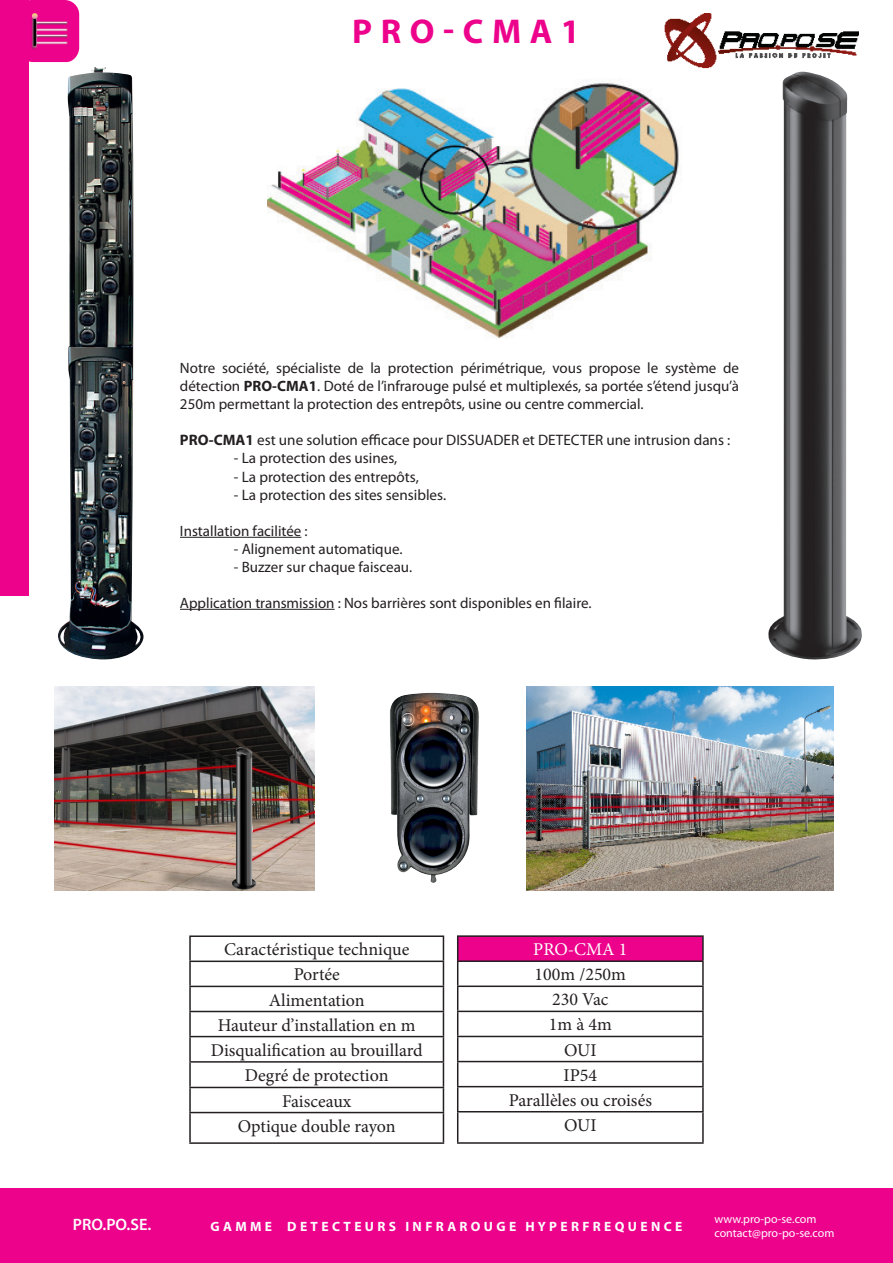
<style>
.page{position:relative;width:893px;height:1263px;background:#fff}
.page>*{position:absolute;margin:0;border:0;box-sizing:border-box;transform-origin:0 0}
.t1{font:700 34.5px "Myriad Pro";letter-spacing:.245em;color:#ed028c}
.t2{font:18px "Minion Pro";color:#231f20}
.t3{font:18px "Minion Pro";letter-spacing:-.005em;color:#fff}
.t4{font:600 16.5px "Myriad Pro";color:#fff}
.t5{font:15.15px "Myriad Pro";color:#231f20}
.t6{font:15px/18px "Myriad Pro";color:#231f20;text-align:justify}
.t7{font:700 13.5px "Myriad Pro";letter-spacing:.25em;color:#fff}
.t8{font:12px "Myriad Pro";color:#fff}
.s1{font-weight:700}
</style>
<div class="page">
<div style="left:0;top:1188px;width:893px;height:75px;background:#ed028c"></div>
<img style="left:390px;top:693px;width:89px;height:190px">
<img style="left:526px;top:686px;width:308px;height:205px">
<img style="left:267px;top:80px;width:414px;height:258px">
<div style="left:0;top:0;width:29px;height:595px;background:#ed028c"></div>
<img style="left:768px;top:72px;width:94px;height:588px">
<img style="left:58px;top:67px;width:86px;height:592px">
<hr style="left:180px;top:537px;width:121px;height:1px;background:#231f20">
<hr style="left:180px;top:609px;width:155px;height:1px;background:#231f20">
<img style="left:54px;top:686px;width:261px;height:205px">
<svg style="left:29px;top:0;width:50px;height:62px;background:#e21c8f"></svg>
<hr style="left:189px;top:935px;width:255px;height:2px;background:#231f20">
<hr style="left:189px;top:937px;width:2px;height:23px;background:#231f20">
<hr style="left:189px;top:960px;width:255px;height:2px;background:#231f20">
<hr style="left:189px;top:962px;width:2px;height:24px;background:#231f20">
<hr style="left:189px;top:986px;width:255px;height:1px;background:#231f20">
<hr style="left:189px;top:987px;width:2px;height:24px;background:#231f20">
<hr style="left:189px;top:1011px;width:255px;height:1px;background:#231f20">
<hr style="left:189px;top:1012px;width:2px;height:24px;background:#231f20">
<hr style="left:189px;top:1036px;width:255px;height:1px;background:#231f20">
<hr style="left:189px;top:1037px;width:2px;height:24px;background:#231f20">
<hr style="left:189px;top:1061px;width:255px;height:2px;background:#231f20">
<hr style="left:189px;top:1062px;width:2px;height:25px;background:#231f20">
<hr style="left:189px;top:1087px;width:255px;height:1px;background:#231f20">
<hr style="left:189px;top:1088px;width:2px;height:24px;background:#231f20">
<hr style="left:189px;top:1112px;width:255px;height:1px;background:#231f20">
<hr style="left:189px;top:1113px;width:2px;height:29px;background:#231f20">
<svg style="left:443px;top:937px;width:1px;height:205px"></svg>
<hr style="left:189px;top:1142px;width:255px;height:2px;background:#231f20">
<div style="left:458px;top:936px;width:245px;height:25px;background:#ed028c"></div>
<hr style="left:457px;top:935px;width:247px;height:2px;background:#231f20">
<hr style="left:702px;top:937px;width:2px;height:23px;background:#231f20">
<hr style="left:457px;top:960px;width:247px;height:2px;background:#231f20">
<hr style="left:702px;top:962px;width:2px;height:23px;background:#231f20">
<hr style="left:457px;top:985px;width:247px;height:2px;background:#231f20">
<hr style="left:702px;top:987px;width:2px;height:24px;background:#231f20">
<hr style="left:457px;top:1011px;width:247px;height:1px;background:#231f20">
<hr style="left:702px;top:1012px;width:2px;height:24px;background:#231f20">
<hr style="left:457px;top:1036px;width:247px;height:1px;background:#231f20">
<hr style="left:702px;top:1037px;width:2px;height:24px;background:#231f20">
<hr style="left:457px;top:1061px;width:247px;height:1px;background:#231f20">
<hr style="left:702px;top:1062px;width:2px;height:24px;background:#231f20">
<hr style="left:457px;top:1086px;width:247px;height:1px;background:#231f20">
<svg style="left:457px;top:937px;width:1px;height:174px"></svg>
<hr style="left:702px;top:1087px;width:2px;height:24px;background:#231f20">
<hr style="left:457px;top:1111px;width:247px;height:1px;background:#231f20">
<hr style="left:457px;top:1112px;width:1px;height:30px;background:#231f20">
<hr style="left:702px;top:1112px;width:2px;height:30px;background:#231f20">
<hr style="left:457px;top:1142px;width:247px;height:2px;background:#231f20">
<img style="left:664px;top:14px;width:194px;height:55px">
<p class="t1" style="left:352px;top:9px;width:229px">PRO-CMA1</p>
<p class="t6" style="left:180px;top:359px;width:561px">Notre société, spécialiste de la protection périmétrique, vous propose le système de détection <span class="s1">PRO-CMA1</span>. Doté de l’infrarouge pulsé et multiplexés, sa portée s’étend jusqu’à 250m permettant la protection des entrepôts, usine ou centre commercial.</p>
<p class="t5" style="left:180px;top:431px;width:552px"><span class="s1">PRO-CMA1</span> est une solution efficace pour DISSUADER et DETECTER une intrusion dans :</p>
<p class="t5" style="left:234px;top:449px;width:165px">- La protection des usines,</p>
<p class="t5" style="left:234px;top:467px;width:186px">- La protection des entrepôts,</p>
<p class="t5" style="left:234px;top:485px;width:214px">- La protection des sites sensibles.</p>
<p class="t6" style="left:180px;top:521px;width:129px">Installation facilitée :</p>
<p class="t6" style="left:234px;top:539px;width:170px">- Alignement automatique.</p>
<p class="t6" style="left:234px;top:557px;width:180px">- Buzzer sur chaque faisceau.</p>
<p class="t6" style="left:180px;top:593px;width:413px">Application transmission : Nos barrières sont disponibles en filaire.</p>
<p class="t2" style="left:224px;top:937px;width:187px">Caractéristique technique</p>
<p class="t2" style="left:294px;top:962px;width:48px">Portée</p>
<p class="t2" style="left:269px;top:988px;width:98px">Alimentation</p>
<p class="t2" style="left:218px;top:1013px;width:199px">Hauteur d’installation en m</p>
<p class="t2" style="left:211px;top:1038px;width:213px">Disqualification au brouillard</p>
<p class="t2" style="left:245px;top:1063px;width:145px">Degré de protection</p>
<p class="t2" style="left:282px;top:1089px;width:71px">Faisceaux</p>
<p class="t2" style="left:238px;top:1114px;width:159px">Optique double rayon</p>
<p class="t3" style="left:533px;top:937px;width:96px">PRO-CMA 1</p>
<p class="t2" style="left:535px;top:962px;width:93px">100m /250m</p>
<p class="t2" style="left:552px;top:987px;width:58px">230 Vac</p>
<p class="t2" style="left:549px;top:1013px;width:64px">1m à 4m</p>
<p class="t2" style="left:564px;top:1038px;width:34px">OUI</p>
<p class="t2" style="left:564px;top:1063px;width:35px">IP54</p>
<p class="t2" style="left:509px;top:1088px;width:145px">Parallèles ou croisés</p>
<p class="t2" style="left:564px;top:1113px;width:34px">OUI</p>
<p class="t4" style="left:73px;top:1214px;width:80px">PRO.PO.SE.</p>
<p class="t7" style="left:211px;top:1217px;width:473px">GAMME DETECTEURS INFRAROUGE HYPERFREQUENCE</p>
<p class="t8" style="left:714px;top:1211px;width:104px">www.pro-po-se.com</p>
<p class="t8" style="left:714px;top:1226px;width:121px">contact@pro-po-se.com</p>
</div>
